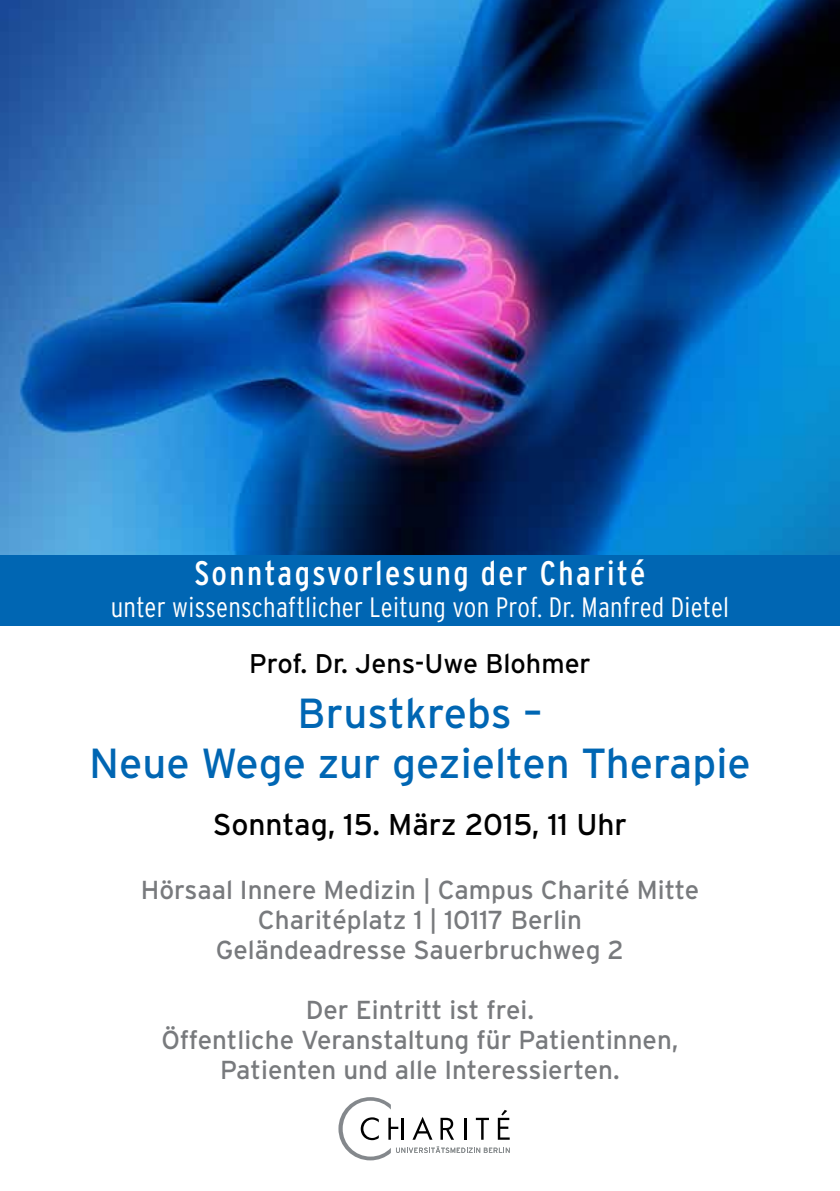
<style>
.page{position:relative;width:840px;height:1191px;background:#fff}
.page>*{position:absolute;margin:0;border:0;box-sizing:border-box;transform-origin:0 0}
.t1{font:42px/50px "Interstate";color:#0066b3;text-align:center}
.t2{font:condensed 34px "Interstate";letter-spacing:.07em;color:#fff}
.t3{font:30px "Interstate";color:#000}
.t4{font:300 condensed 28px "Interstate";letter-spacing:.01em;color:#fff}
.t5{font:27px "Interstate";color:#000}
.t6{font:26px/30px "Interstate";color:#787a7d;text-align:center}
</style>
<div class="page">
<svg style="left:338px;top:1097px;width:171px;height:63px"></svg>
<img style="left:0;top:0;width:839px;height:555px">
<div style="left:0;top:555px;width:839px;height:70px;background:#0066b3"></div>
<h2 class="t2" style="left:194px;top:554px;width:452px">Sonntagsvorlesung der Charité</h2>
<p class="t4" style="left:111px;top:591px;width:619px">unter wissenschaftlicher Leitung von Prof. Dr. Manfred Dietel</p>
<p class="t5" style="left:249px;top:648px;width:343px">Prof. Dr. Jens-Uwe Blohmer</p>
<h1 class="t1" style="left:89px;top:688px;width:662px">Brustkrebs –<br>Neue Wege zur gezielten Therapie</h1>
<p class="t3" style="left:213px;top:808px;width:415px">Sonntag, 15. März 2015, 11 Uhr</p>
<p class="t6" style="left:141px;top:875px;width:559px">Hörsaal Innere Medizin | Campus Charité Mitte<br>Charitéplatz 1 | 10117 Berlin<br>Geländeadresse Sauerbruchweg 2</p>
<p class="t6" style="left:161px;top:995px;width:518px">Der Eintritt ist frei.<br>Öffentliche Veranstaltung für Patientinnen,<br>Patienten und alle Interessierten.</p>
</div>
